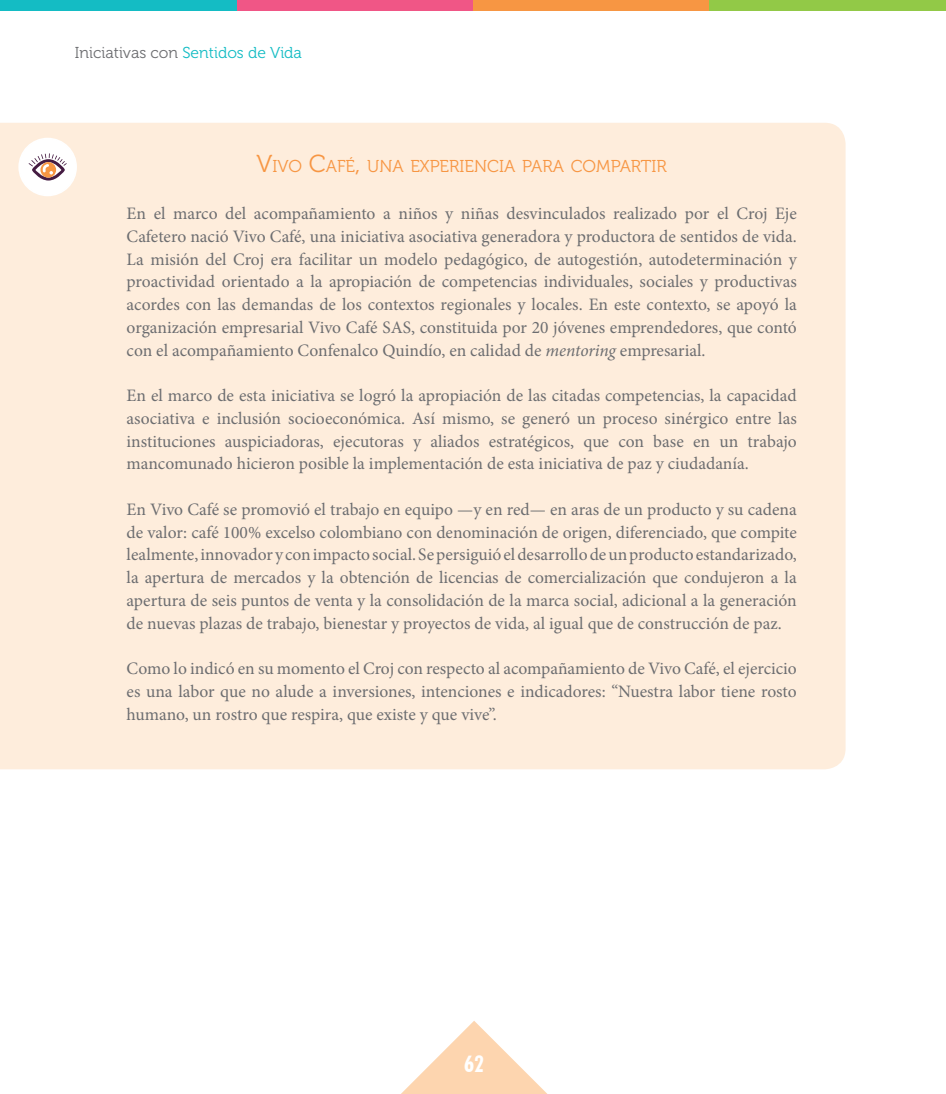
<style>
.page{position:relative;width:946px;height:1094px;background:#fff}
.page>*{position:absolute;margin:0;border:0;box-sizing:border-box;transform-origin:0 0}
.t1{font:700 condensed 22.75px "Futura BT";color:#fff}
.t2{font:17.5px/22.8px "Minion Pro";color:#6c6d70;text-align:justify}
.t3{font:17.15px "Museo 300";color:#f79643}
.t4{font:15.75px "Museo 300";color:#6c6d70}
.s1{color:#14bcc4}
.s2{font-size:24.5px}
.s3{font-style:italic}
</style>
<div class="page">
<svg style="left:401px;top:1021px;width:146px;height:73px"></svg>
<div style="left:0;top:0;width:239px;height:11px;background:#14bcc4"></div>
<div style="left:237px;top:0;width:236px;height:11px;background:#f05686"></div>
<div style="left:473px;top:0;width:236px;height:11px;background:#f79643"></div>
<div style="left:709px;top:0;width:236px;height:11px;background:#92c947"></div>
<div style="left:0;top:123px;width:845px;height:646px;background:#feeddc"></div>
<div style="left:19px;top:139px;width:57px;height:56px;background:#fff;border-radius:50%"></div>
<div style="left:18px;top:138px;width:59px;height:58px;border:2px solid #fff;border-radius:50%"></div>
<svg style="left:29px;top:153px;width:38px;height:27px"></svg>
<p class="t4" style="left:75px;top:44px;width:228px">Iniciativas con <span class="s1">Sentidos de Vida</span></p>
<p class="t3" style="left:256px;top:157px;width:412px"><span class="s2">V</span>IVO <span class="s2">C</span>AFÉ<span class="s2">,</span> UNA EXPERIENCIA PARA COMPARTIR</p>
<p class="t2" style="left:127px;top:202px;width:671px">En el marco del acompañamiento a niños y niñas desvinculados realizado por el Croj Eje Cafetero nació Vivo Café, una iniciativa asociativa generadora y productora de sentidos de vida.<br>La misión del Croj era facilitar un modelo pedagógico, de autogestión, autodeterminación y proactividad orientado a la apropiación de competencias individuales, sociales y productivas acordes con las demandas de los contextos regionales y locales. En este contexto, se apoyó la organización empresarial Vivo Café SAS, constituida por 20 jóvenes emprendedores, que contó con el acompañamiento Confenalco Quindío, en calidad de <span class="s3">mentoring</span> empresarial.</p>
<p class="t2" style="left:127px;top:384px;width:671px">En el marco de esta iniciativa se logró la apropiación de las citadas competencias, la capacidad asociativa e inclusión socioeconómica. Así mismo, se generó un proceso sinérgico entre las instituciones auspiciadoras, ejecutoras y aliados estratégicos, que con base en un trabajo mancomunado hicieron posible la implementación de esta iniciativa de paz y ciudadanía.</p>
<p class="t2" style="left:127px;top:498px;width:671px">En Vivo Café se promovió el trabajo en equipo —y en red— en aras de un producto y su cadena de valor: café 100% excelso colombiano con denominación de origen, diferenciado, que compite lealmente, innovador y con impacto social. Se persiguió el desarrollo de un producto estandarizado, la apertura de mercados y la obtención de licencias de comercialización que condujeron a la apertura de seis puntos de venta y la consolidación de la marca social, adicional a la generación de nuevas plazas de trabajo, bienestar y proyectos de vida, al igual que de construcción de paz.</p>
<p class="t2" style="left:127px;top:657px;width:671px">Como lo indicó en su momento el Croj con respecto al acompañamiento de Vivo Café, el ejercicio es una labor que no alude a inversiones, intenciones e indicadores: “Nuestra labor tiene rosto humano, un rostro que respira, que existe y que vive”.</p>
<h1 class="t1" style="left:464px;top:1050px;width:22px">62</h1>
</div>
